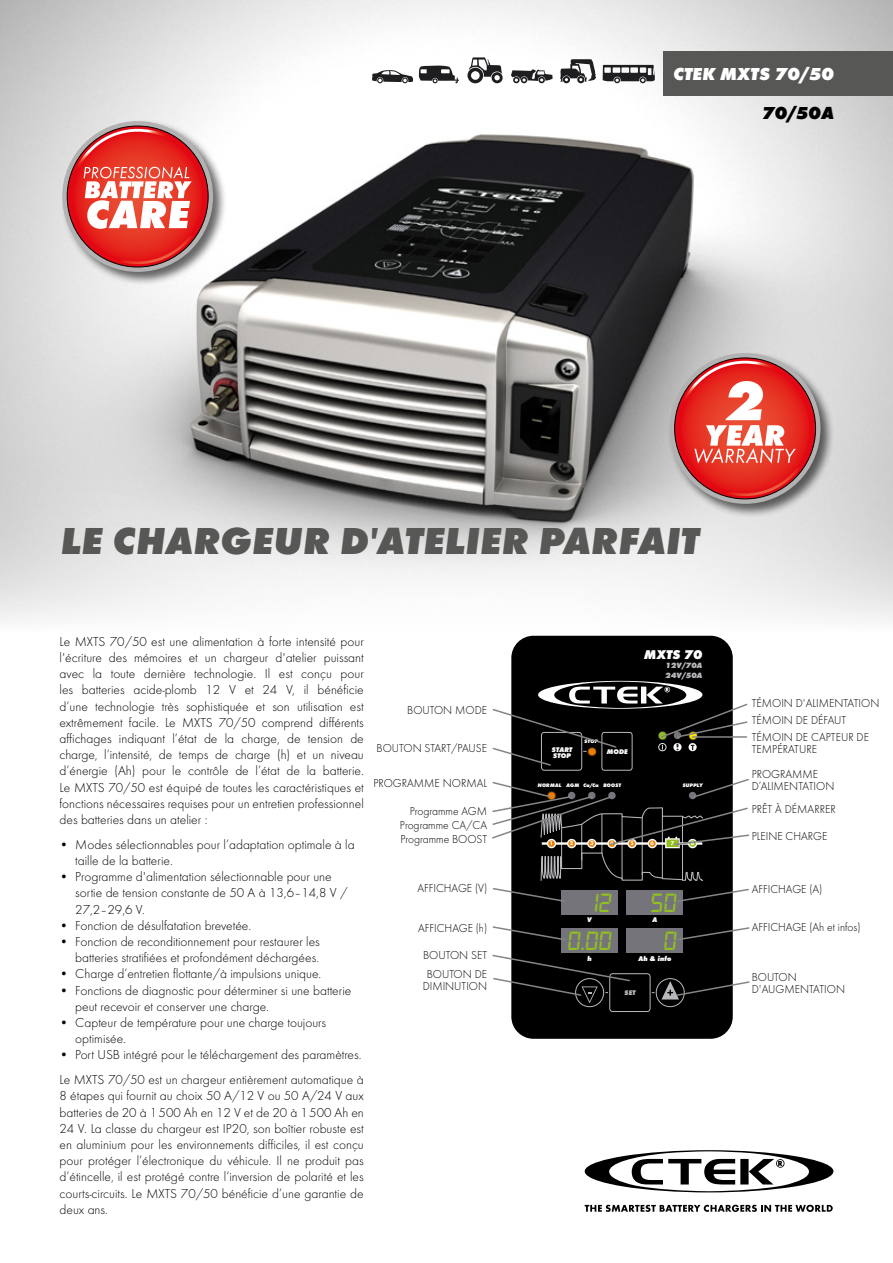
<style>
.page{position:relative;width:893px;height:1263px;background:#fff}
.page>*{position:absolute;margin:0;border:0;box-sizing:border-box;transform-origin:0 0}
.t1{font:italic 700 expanded 39px "Futura";color:#575756}
.t2{font:italic 28.05px "Digital 7 CTEK";color:#92c020}
.t3{font:italic 700 expanded 18px "Futura";color:#fff}
.t4{font:italic 700 expanded 18px "Futura";color:#000}
.t5{font:300 13.5px/16.2px "Futura";color:#000}
.t6{font:italic 700 expanded 13.2px "Futura";color:#fff}
.t7{font:300 12px/14.1px "Futura";color:#000;scale:.96 1}
.t8{font:italic 700 expanded 7.95px/9.4px "Futura";color:#b9b8bd}
.t9{font:italic 700 expanded 7.05px/6.6px "Futura";color:#fff}
.t10{font:italic 700 expanded 7.05px "Futura";color:#b9b8bd}
.t11{font:700 5.7px "Futura";color:#fff}
.t12{font:italic 700 expanded 5.25px "Futura";color:#fff}
</style>
<div class="page">
<img style="left:0;top:0;width:893px;height:653px">
<div style="left:668px;top:351px;width:166px;height:167px;background:#000;opacity:.6"></div>
<svg style="left:668px;top:351px;width:153px;height:155px"></svg>
<div style="left:60px;top:119px;width:167px;height:167px;background:#000;opacity:.6"></div>
<svg style="left:60px;top:119px;width:154px;height:155px"></svg>
<div style="left:663px;top:51px;width:230px;height:45px;background:#575756"></div>
<svg style="left:467px;top:57px;width:36px;height:26px"></svg>
<svg style="left:419px;top:66px;width:40px;height:17px"></svg>
<svg style="left:372px;top:70px;width:41px;height:13px"></svg>
<svg style="left:603px;top:65px;width:52px;height:18px"></svg>
<svg style="left:560px;top:59px;width:36px;height:24px"></svg>
<svg style="left:511px;top:69px;width:42px;height:14px"></svg>
<div style="left:511px;top:636px;width:222px;height:403px;background:#000;border-radius:22px"></div>
<div style="left:575px;top:978px;width:29px;height:29px;border:1px solid #b9b8bd;border-radius:50%"></div>
<div style="left:609px;top:973px;width:41px;height:39px;border:1px solid #b9b8bd;border-radius:3px"></div>
<div style="left:656px;top:978px;width:29px;height:29px;border:1px solid #b9b8bd;border-radius:50%"></div>
<div style="left:627px;top:890px;width:56px;height:25px;background:#75747b"></div>
<div style="left:627px;top:928px;width:56px;height:25px;background:#75747b"></div>
<div style="left:561px;top:890px;width:56px;height:25px;background:#75747b"></div>
<div style="left:561px;top:928px;width:56px;height:25px;background:#75747b"></div>
<svg style="left:492px;top:954px;width:139px;height:49px"></svg>
<svg style="left:677px;top:888px;width:72px;height:15px"></svg>
<svg style="left:677px;top:926px;width:73px;height:15px"></svg>
<svg style="left:661px;top:980px;width:89px;height:19px"></svg>
<svg style="left:492px;top:887px;width:73px;height:16px"></svg>
<svg style="left:492px;top:925px;width:73px;height:16px"></svg>
<svg style="left:492px;top:681px;width:258px;height:200px"></svg>
<hr style="left:693px;top:736px;width:53px;height:2px;background:#858584">
<svg style="left:585px;top:1150px;width:248px;height:42px"></svg>
<svg style="left:585px;top:1205px;width:248px;height:7px"></svg>
<h3 class="t3" style="left:673px;top:63px;width:162px">CTEK MXTS 70/50</h3>
<h3 class="t4" style="left:761px;top:102px;width:74px">70/50A</h3>
<h1 class="t1" style="left:60px;top:518px;width:640px">LE CHARGEUR D'ATELIER PARFAIT</h1>
<p class="t5" style="left:60px;top:633px;width:306px;text-align:justify">Le MXTS 70/50 est une alimentation à forte intensité pour l'écriture des mémoires et un chargeur d'atelier puissant avec la toute dernière technologie. Il est conçu pour les batteries acide-plomb 12 V et 24 V, il bénéficie d’une technologie très sophistiquée et son utilisation est extrêmement facile. Le MXTS 70/50 comprend différents affichages indiquant l’état de la charge, de tension de charge, l’intensité, de temps de charge (h) et un niveau d’énergie (Ah) pour le contrôle de l’état de la batterie.<br>Le MXTS 70/50 est équipé de toutes les caractéristiques et fonctions nécessaires requises pour un entretien professionnel des batteries dans un atelier :</p>
<p class="t5" style="left:75px;top:836px;width:281px;text-indent:-16px">• Modes sélectionnables pour l’adaptation optimale à la taille de la batterie.</p>
<p class="t5" style="left:75px;top:869px;width:274px;text-indent:-16px">• Programme d'alimentation sélectionnable pour une sortie de tension constante de 50 A à 13,6–14,8 V /<br>27,2–29,6 V.</p>
<p class="t5" style="left:60px;top:917px;width:193px">• Fonction de désulfatation brevetée.</p>
<p class="t5" style="left:60px;top:933px;width:262px;text-align:right">• Fonction de reconditionnement pour restaurer les batteries stratifiées et profondément déchargées.</p>
<p class="t5" style="left:60px;top:966px;width:263px">• Charge d’entretien flottante/à impulsions unique.</p>
<p class="t5" style="left:75px;top:982px;width:278px;text-indent:-16px">• Fonctions de diagnostic pour déterminer si une batterie peut recevoir et conserver une charge.</p>
<p class="t5" style="left:75px;top:1014px;width:252px;text-indent:-16px">• Capteur de température pour une charge toujours optimisée.</p>
<p class="t5" style="left:60px;top:1043px;width:306px;line-height:24.8px">• Port USB intégré pour le téléchargement des paramètres.<br>Le MXTS 70/50 est un chargeur entièrement automatique à</p>
<p class="t5" style="left:60px;top:1088px;width:306px;text-align:justify">8 étapes qui fournit au choix 50 A/12 V ou 50 A/24 V aux batteries de 20 à 1500 Ah en 12 V et de 20 à 1500 Ah en 24 V. La classe du chargeur est IP20, son boîtier robuste est en aluminium pour les environnements difficiles, il est conçu pour protéger l’électronique du véhicule. Il ne produit pas d’étincelle, il est protégé contre l’inversion de polarité et les courts-circuits. Le MXTS 70/50 bénéficie d’une garantie de deux ans.</p>
<p class="t7" style="left:407px;top:703px;width:85px">BOUTON MODE</p>
<p class="t7" style="left:377px;top:741px;width:117px">BOUTON START/PAUSE</p>
<p class="t7" style="left:373px;top:776px;width:120px">PROGRAMME NORMAL</p>
<p class="t7" style="left:400px;top:804px;width:92px;text-align:justify;text-indent:10px">Programme AGM Programme CA/CA Programme BOOST</p>
<p class="t7" style="left:417px;top:881px;width:74px">AFFICHAGE (V)</p>
<p class="t7" style="left:418px;top:921px;width:73px">AFFICHAGE (h)</p>
<p class="t7" style="left:423px;top:946px;width:68px;line-height:18.9px">BOUTON SET<br>BOUTON DE</p>
<p class="t7" style="left:423px;top:979px;width:69px">DIMINUTION</p>
<p class="t6" style="left:644px;top:647px;width:60px">MXTS 70</p>
<p class="t12" style="left:584px;top:738px;width:15px">STOP</p>
<p class="t9" style="left:551px;top:746px;width:22px">START<br>STOP</p>
<p class="t9" style="left:606px;top:748px;width:23px">MODE</p>
<p class="t8" style="left:665px;top:661px;width:39px">12V/70A<br>24V/50A</p>
<p class="t12" style="left:537px;top:782px;width:85px">NORMAL AGM Ca/Ca BOOST</p>
<p class="t12" style="left:682px;top:782px;width:22px">SUPPLY</p>
<p class="t11" style="left:550px;top:840px;width:5px">1</p>
<p class="t11" style="left:570px;top:840px;width:5px">2</p>
<p class="t11" style="left:590px;top:840px;width:5px">3</p>
<p class="t11" style="left:610px;top:840px;width:5px">4</p>
<p class="t11" style="left:630px;top:840px;width:5px">5</p>
<p class="t11" style="left:651px;top:840px;width:5px">6</p>
<p class="t11" style="left:671px;top:840px;width:5px">7</p>
<p class="t11" style="left:691px;top:840px;width:5px">8</p>
<h2 class="t2" style="left:594px;top:890px;width:19px">12</h2>
<h2 class="t2" style="left:651px;top:890px;width:28px">50</h2>
<h2 class="t2" style="left:568px;top:928px;width:46px">0.00</h2>
<h2 class="t2" style="left:664px;top:928px;width:15px">0</h2>
<p class="t9" style="left:652px;top:917px;width:6px">A</p>
<p class="t9" style="left:638px;top:955px;width:34px">Ah &amp; info</p>
<p class="t9" style="left:587px;top:917px;width:6px">V</p>
<p class="t9" style="left:587px;top:955px;width:6px">h</p>
<p class="t10" style="left:624px;top:988px;width:13px">SET</p>
<p class="t7" style="left:752px;top:695px;width:134px;line-height:17.1px">TÉMOIN D'ALIMENTATION<br>TÉMOIN DE DÉFAUT<br>TÉMOIN DE CAPTEUR DE</p>
<p class="t7" style="left:752px;top:742px;width:69px">TEMPÉRATURE</p>
<p class="t7" style="left:752px;top:768px;width:88px;line-height:12px">PROGRAMME<br>D’ALIMENTATION</p>
<p class="t7" style="left:752px;top:802px;width:89px">PRÊT À DÉMARRER</p>
<p class="t7" style="left:752px;top:828px;width:80px">PLEINE CHARGE</p>
<p class="t7" style="left:752px;top:882px;width:75px">AFFICHAGE (A)</p>
<p class="t7" style="left:752px;top:920px;width:115px">AFFICHAGE (Ah et infos)</p>
<p class="t7" style="left:752px;top:971px;width:99px;line-height:12px">BOUTON<br>D'AUGMENTATION</p>
</div>
